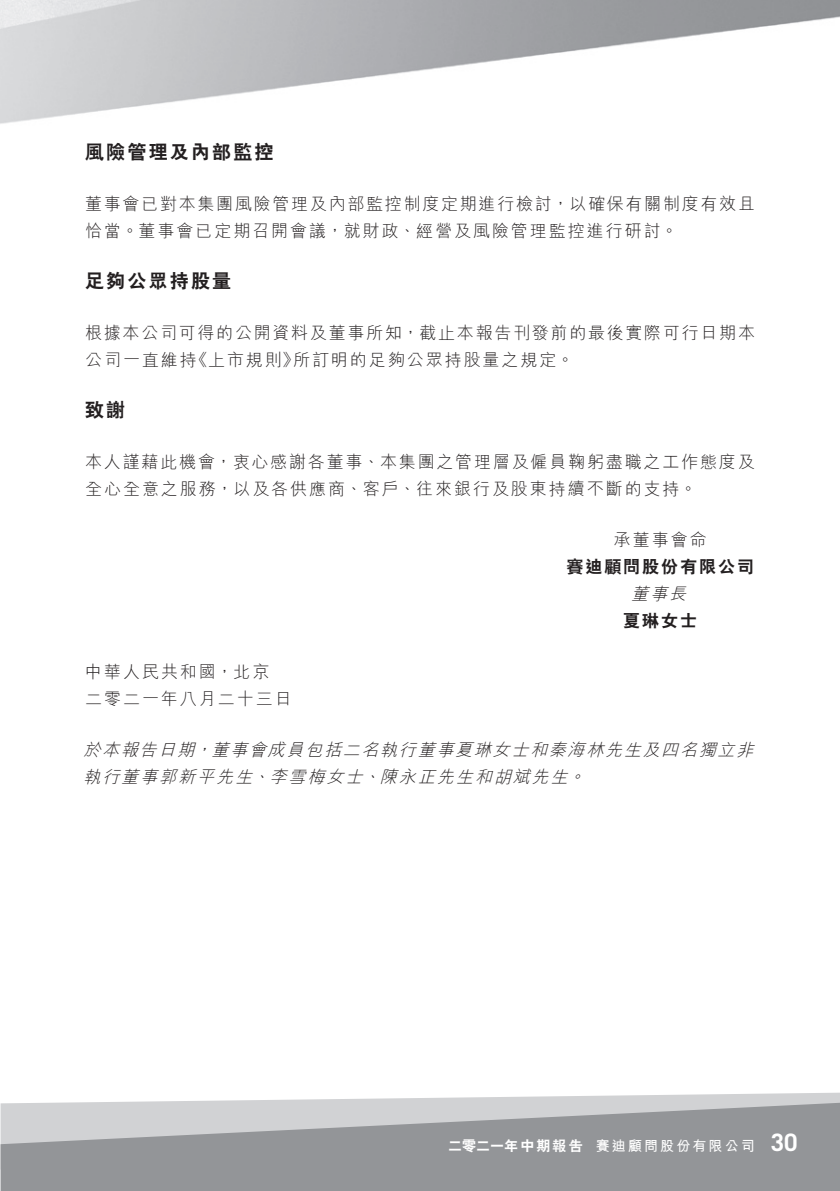
<style>
.page{position:relative;width:840px;height:1191px;background:#fff}
.page>*{position:absolute;margin:0;border:0;box-sizing:border-box;transform-origin:0 0}
._03_H1{font:800 19px "C Hei 2 HK";letter-spacing:.115em;color:#231f20}
._11_P0{font:300 17px/27px "M Hei HK";letter-spacing:.105em;color:#231f20}
._11_P0-2{font:italic 300 17px/27px "M Hei HK";color:#231f20}
._11_P0-3{font:800 17px "C Hei 2 HK";letter-spacing:.115em;color:#231f20}
.t1{font:700 14px "M Hei HK";letter-spacing:.15em;color:#fff}
.s1{font-family:"C Hei 2 HK";font-weight:800}
.s2{font-family:"Trade Gothic LT Std";font-size:24px}
</style>
<div class="page">
<svg style="left:203px;top:1092px;width:636px;height:9px"></svg>
<svg style="left:1px;top:1101px;width:838px;height:90px;background:#a2a4a7"></svg>
<p class="_03_H1" style="left:85px;top:139px;width:190px">風險管理及內部監控</p>
<p class="_11_P0" style="left:85px;top:189px;width:671px">董事會已對本集團風險管理及內部監控制度定期進行檢討，以確保有關制度有效且恰當。董事會已定期召開會議，就財政、經營及風險管理監控進行研討。</p>
<p class="_03_H1" style="left:85px;top:268px;width:147px">足夠公眾持股量</p>
<p class="_11_P0" style="left:85px;top:318px;width:671px">根據本公司可得的公開資料及董事所知，截止本報告刊發前的最後實際可行日期本公司一直維持《上市規則》所訂明的足夠公眾持股量之規定。</p>
<p class="_03_H1" style="left:85px;top:397px;width:42px">致謝</p>
<p class="_11_P0" style="left:85px;top:447px;width:670px">本人謹藉此機會，衷心感謝各董事、本集團之管理層及僱員鞠躬盡職之工作態度及全心全意之服務，以及各供應商、客戶、往來銀行及股東持續不斷的支持。</p>
<p class="_11_P0" style="left:613px;top:525px;width:94px">承董事會命</p>
<p class="_11_P0-3" style="left:566px;top:555px;width:189px">賽迪顧問股份有限公司</p>
<p class="_11_P0-2" style="left:630px;top:579px;width:62px">董事長</p>
<p class="_11_P0-3" style="left:623px;top:609px;width:75px">夏琳女士</p>
<p class="_11_P0" style="left:85px;top:657px;width:186px">中華人民共和國，北京</p>
<p class="_11_P0" style="left:85px;top:684px;width:208px">二零二一年八月二十三日</p>
<p class="_11_P0-2" style="left:83px;top:735px;width:677px">於本報告日期，董事會成員包括二名執行董事夏琳女士和秦海林先生及四名獨立非執行董事郭新平先生、李雪梅女士、陳永正先生和胡斌先生。</p>
<p class="t1" style="left:448px;top:1135px;width:350px"><span class="s1">二零二一年中期報告</span> 賽迪顧問股份有限公司 <span class="s2">30</span></p>
</div>
